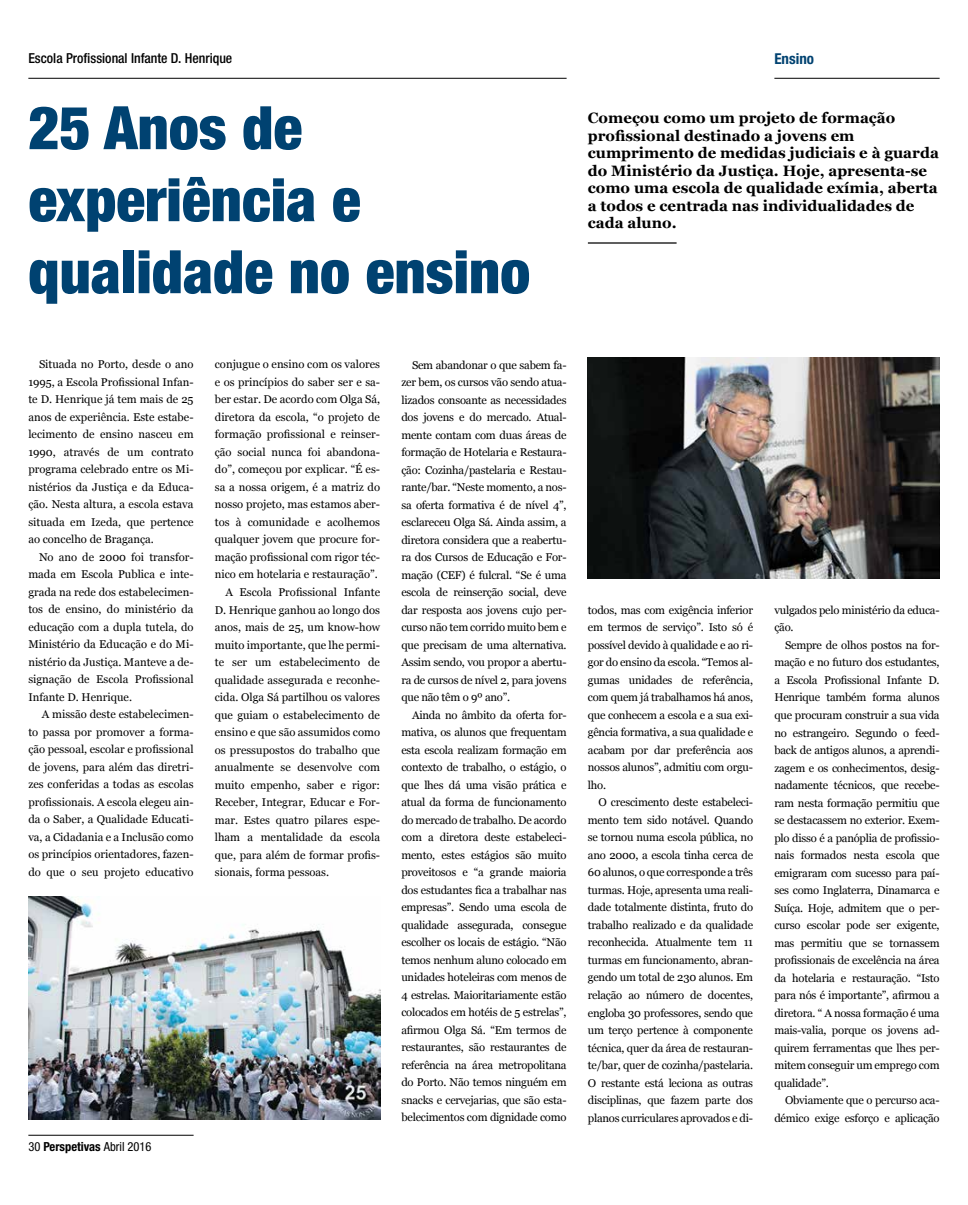
<style>
.page{position:relative;width:968px;height:1205px;background:#fff}
.page>*{position:absolute;margin:0;border:0;box-sizing:border-box;transform-origin:0 0}
.t1{font:900 condensed 60px/72px "Helvetica Neue LT Std";color:#004271}
.t2{font:700 15px/17.5px "Georgia";color:#000}
.t3{font:700 condensed 15px "Helvetica Neue LT Std";color:#004271}
.t4{font:500 condensed 13.75px "Helvetica Neue LT Std";color:#000}
.t5{font:condensed 12.5px "Helvetica Neue LT Std";color:#000}
.t6{font:11.25px/17.5px "Georgia";color:#000;text-align:justify}
.t7{font:11.25px/17.5px "Georgia";letter-spacing:-.02em;color:#000}
.s1{font-weight:700}
</style>
<div class="page">
<hr style="left:774px;top:78px;width:165px;height:1px;background:#000">
<hr style="left:28px;top:78px;width:538px;height:1px;background:#000">
<hr style="left:28px;top:1135px;width:165px;height:1px;background:#000">
<hr style="left:587px;top:242px;width:89px;height:2px;background:#000">
<img style="left:28px;top:896px;width:352px;height:224px">
<img style="left:587px;top:358px;width:352px;height:220px">
<p class="t4" style="left:28px;top:50px;width:205px">Escola Profissional Infante D. Henrique</p>
<h1 class="t1" style="left:28px;top:91px;width:503px">25 Anos de experiência e qualidade no ensino</h1>
<h2 class="t3" style="left:774px;top:49px;width:41px">Ensino</h2>
<p class="t2" style="left:587px;top:108px;width:352px">Começou como um projeto de formação profissional destinado a jovens em cumprimento de medidas judiciais e à guarda do Ministério da Justiça. Hoje, apresenta-se como uma escola de qualidade exímia, aberta a todos e centrada nas individualidades de cada aluno.</p>
<p class="t6" style="left:28px;top:355px;width:167px;text-indent:11px">Situada no Porto, desde o ano 1995, a Escola Profissional Infan&shy;te D. Henrique já tem mais de 25 anos de experiência. Este estabe&shy;lecimento de ensino nasceu em 1990, através de um contrato programa celebrado entre os Mi&shy;nistérios da Justiça e da Educa&shy;ção. Nesta altura, a escola estava situada em Izeda, que pertence ao concelho de Bragança.</p>
<p class="t6" style="left:28px;top:548px;width:167px;text-indent:11px">No ano de 2000 foi transfor&shy;mada em Escola Publica e inte&shy;grada na rede dos estabelecimen&shy;tos de ensino, do ministério da educação com a dupla tutela, do Ministério da Educação e do Mi&shy;nistério da Justiça. Manteve a de&shy;signação de Escola Profissional Infante D. Henrique.</p>
<p class="t6" style="left:28px;top:705px;width:167px;text-indent:13px">A missão deste estabelecimen&shy;to passa por promover a forma&shy;ção pessoal, escolar e profissional de jovens, para além das diretri&shy;zes conferidas a todas as escolas profissionais. A escola elegeu ain&shy;da o Saber, a Qualidade Educati&shy;va, a Cidadania e a Inclusão como os princípios orientadores, fazen&shy;do que o seu projeto educativo</p>
<p class="t5" style="left:28px;top:1139px;width:125px">30 <span class="s1">Perspetivas</span> Abril 2016</p>
<p class="t6" style="left:215px;top:355px;width:167px">conjugue o ensino com os valores</p>
<p class="t6" style="left:215px;top:373px;width:167px">e os princípios do saber ser e sa-</p>
<p class="t6" style="left:215px;top:390px;width:167px">ber estar. De acordo com Olga Sá,</p>
<p class="t6" style="left:215px;top:408px;width:167px">diretora da escola, “o projeto de</p>
<p class="t6" style="left:215px;top:425px;width:167px">formação profissional e reinser-</p>
<p class="t6" style="left:215px;top:443px;width:167px">ção social nunca foi abandona-</p>
<p class="t6" style="left:215px;top:460px;width:167px">do”, começou por explicar. “É es-</p>
<p class="t6" style="left:215px;top:478px;width:167px">sa a nossa origem, é a matriz do</p>
<p class="t6" style="left:215px;top:495px;width:167px">nosso projeto, mas estamos aber-</p>
<p class="t6" style="left:215px;top:513px;width:167px">tos à comunidade e acolhemos</p>
<p class="t6" style="left:215px;top:530px;width:167px">qualquer jovem que procure for-</p>
<p class="t6" style="left:215px;top:548px;width:167px">mação profissional com rigor téc-</p>
<p class="t6" style="left:215px;top:565px;width:164px">nico em hotelaria e restauração”.</p>
<p class="t6" style="left:225px;top:583px;width:156px">A Escola Profissional Infante</p>
<p class="t6" style="left:215px;top:600px;width:167px">D. Henrique ganhou ao longo dos</p>
<p class="t6" style="left:215px;top:618px;width:167px">anos, mais de 25, um know-how</p>
<p class="t6" style="left:215px;top:635px;width:167px">muito importante, que lhe permi-</p>
<p class="t6" style="left:215px;top:653px;width:167px">te ser um estabelecimento de</p>
<p class="t6" style="left:215px;top:670px;width:167px">qualidade assegurada e reconhe-</p>
<p class="t6" style="left:215px;top:688px;width:167px">cida. Olga Sá partilhou os valores</p>
<p class="t6" style="left:215px;top:705px;width:167px">que guiam o estabelecimento de</p>
<p class="t6" style="left:215px;top:723px;width:167px">ensino e que são assumidos como</p>
<p class="t6" style="left:215px;top:740px;width:167px">os pressupostos do trabalho que</p>
<p class="t6" style="left:215px;top:758px;width:167px">anualmente se desenvolve com</p>
<p class="t6" style="left:215px;top:775px;width:167px">muito empenho, saber e rigor:</p>
<p class="t6" style="left:215px;top:793px;width:167px">Receber, Integrar, Educar e For-</p>
<p class="t6" style="left:215px;top:810px;width:167px">mar. Estes quatro pilares espe-</p>
<p class="t6" style="left:215px;top:828px;width:167px">lham a mentalidade da escola</p>
<p class="t6" style="left:215px;top:845px;width:167px">que, para além de formar profis-</p>
<p class="t6" style="left:215px;top:863px;width:116px">sionais, forma pessoas.</p>
<p class="t6" style="left:401px;top:355px;width:167px;text-indent:11px">Sem abandonar o que sabem fa&shy;zer bem, os cursos vão sendo atua&shy;lizados consoante as necessidades dos jovens e do mercado. Atual&shy;mente contam com duas áreas de formação de Hotelaria e Restaura&shy;ção: Cozinha/pastelaria e Restau&shy;rante/bar. “Neste momento, a nos&shy;sa oferta formativa é de nível 4”, esclareceu Olga Sá. Ainda assim, a diretora considera que a reabertu&shy;ra dos Cursos de Educação e For&shy;mação (CEF) é fulcral. “Se é uma escola de reinserção social, deve dar resposta aos jovens cujo per&shy;curso não tem corrido muito bem e que precisam de uma alternativa.<br>Assim sendo, vou propor a abertu&shy;ra de cursos de nível 2, para jovens que não têm o 9º ano”.</p>
<p class="t6" style="left:401px;top:705px;width:167px;text-indent:11px">Ainda no âmbito da oferta for&shy;mativa, os alunos que frequentam esta escola realizam formação em contexto de trabalho, o estágio, o que lhes dá uma visão prática e atual da forma de funcionamento do mercado de trabalho. De acordo com a diretora deste estabeleci&shy;mento, estes estágios são muito proveitosos e “a grande maioria dos estudantes fica a trabalhar nas empresas”. Sendo uma escola de qualidade assegurada, consegue escolher os locais de estágio. “Não temos nenhum aluno colocado em unidades hoteleiras com menos de 4 estrelas. Maioritariamente estão colocados em hotéis de 5 estrelas”, afirmou Olga Sá. “Em termos de restaurantes, são restaurantes de referência na área metropolitana do Porto. Não temos ninguém em snacks e cervejarias, que são esta&shy;belecimentos com dignidade como</p>
<p class="t6" style="left:587px;top:601px;width:167px">todos, mas com exigência inferior em termos de serviço”. Isto só é possível devido à qualidade e ao ri&shy;gor do ensino da escola. “Temos al&shy;gumas unidades de referência, com quem já trabalhamos há anos, que conhecem a escola e a sua exi&shy;gência formativa, a sua qualidade e acabam por dar preferência aos nossos alunos”, admitiu com orgu&shy;lho.</p>
<p class="t6" style="left:587px;top:793px;width:167px;text-indent:11px">O crescimento deste estabeleci&shy;mento tem sido notável. Quando se tornou numa escola pública, no ano 2000, a escola tinha cerca de 60 alunos, o que corresponde a três turmas. Hoje, apresenta uma reali&shy;dade totalmente distinta, fruto do trabalho realizado e da qualidade reconhecida. Atualmente tem 11 turmas em funcionamento, abran&shy;gendo um total de 230 alunos. Em relação ao número de docentes, engloba 30 professores, sendo que um terço pertence à componente técnica, quer da área de restauran&shy;te/bar, quer de cozinha/pastelaria.<br>O restante está leciona as outras disciplinas, que fazem parte dos planos curriculares aprovados e di-</p>
<p class="t7" style="left:774px;top:601px;width:167px">vulgados pelo ministério da educa&shy;ção.</p>
<p class="t6" style="left:774px;top:636px;width:167px;text-indent:11px">Sempre de olhos postos na for&shy;mação e no futuro dos estudantes, a Escola Profissional Infante D.<br>Henrique também forma alunos que procuram construir a sua vida no estrangeiro. Segundo o feed&shy;back de antigos alunos, a aprendi&shy;zagem e os conhecimentos, desig&shy;nadamente técnicos, que recebe&shy;ram nesta formação permitiu que se destacassem no exterior. Exem&shy;plo disso é a panóplia de profissio&shy;nais formados nesta escola que emigraram com sucesso para paí&shy;ses como Inglaterra, Dinamarca e Suíça. Hoje, admitem que o per&shy;curso escolar pode ser exigente, mas permitiu que se tornassem profissionais de excelência na área da hotelaria e restauração. “Isto para nós é importante”, afirmou a diretora. “ A nossa formação é uma mais-valia, porque os jovens ad&shy;quirem ferramentas que lhes per&shy;mitem conseguir um emprego com qualidade”.</p>
<p class="t7" style="left:774px;top:1091px;width:167px;text-align:right">Obviamente que o percurso aca&shy;démico exige esforço e aplicação</p>
</div>
